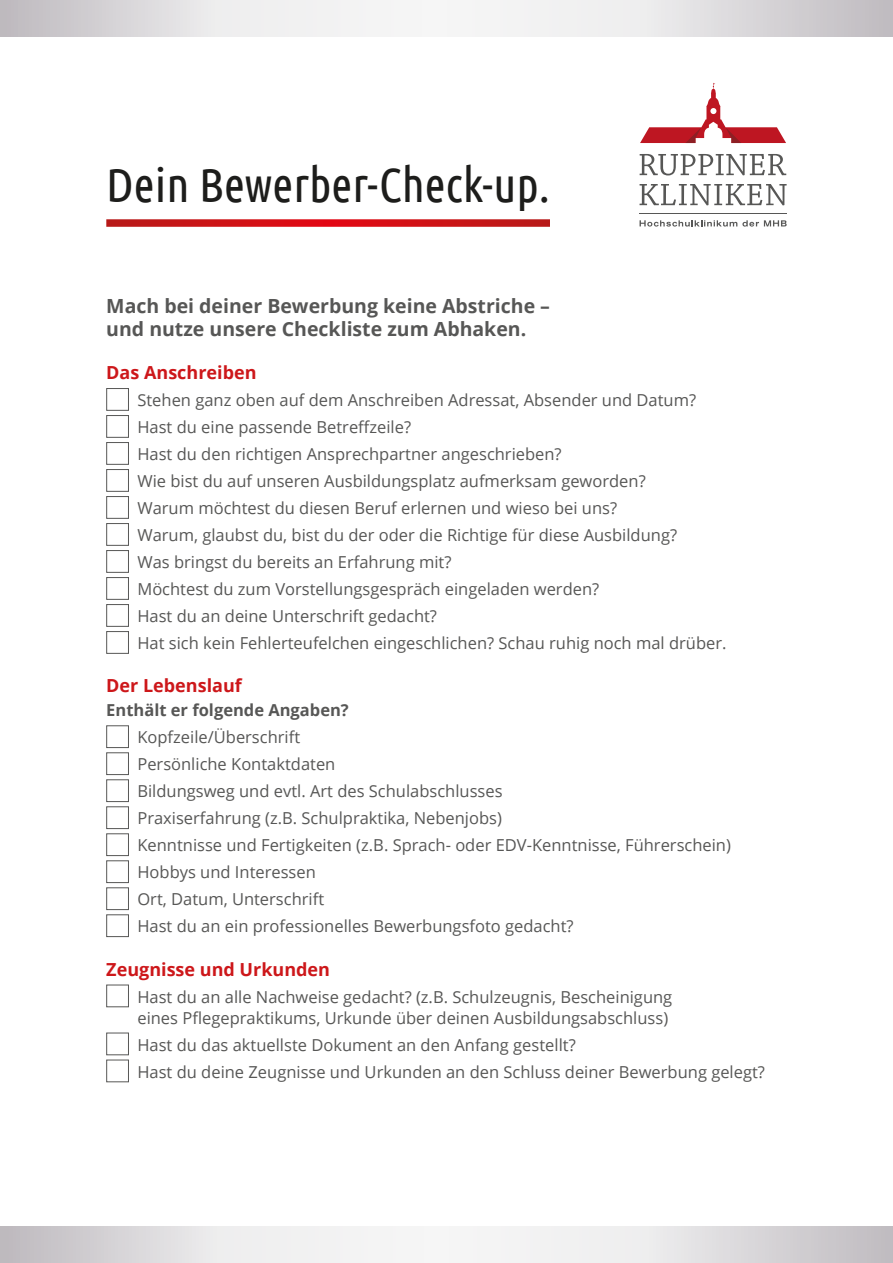
<style>
.page{position:relative;width:893px;height:1263px;background:#fff}
.page>*{position:absolute;margin:0;border:0;box-sizing:border-box;transform-origin:0 0}
.t1{font:48px "Ubuntu Condensed";color:#1d1d1b}
.t2{font:700 19.5px/23.4px "Open Sans";color:#575756}
.t3{font:700 18px "Open Sans";color:#cd171a}
.t4{font:16.5px/27px "Open Sans";color:#575756}
.t5{font:700 16.5px "Open Sans";color:#575756}
</style>
<div class="page">
<div style="left:106px;top:388px;width:23px;height:23px;border:1px solid #575756"></div>
<div style="left:106px;top:415px;width:23px;height:23px;border:1px solid #575756"></div>
<div style="left:106px;top:442px;width:23px;height:23px;border:1px solid #575756"></div>
<div style="left:106px;top:469px;width:23px;height:23px;border:1px solid #575756"></div>
<div style="left:106px;top:496px;width:23px;height:23px;border:1px solid #575756"></div>
<div style="left:106px;top:523px;width:23px;height:23px;border:1px solid #575756"></div>
<div style="left:106px;top:550px;width:23px;height:23px;border:1px solid #575756"></div>
<div style="left:106px;top:577px;width:23px;height:23px;border:1px solid #575756"></div>
<div style="left:106px;top:604px;width:23px;height:23px;border:1px solid #575756"></div>
<div style="left:106px;top:631px;width:23px;height:23px;border:1px solid #575756"></div>
<div style="left:106px;top:725px;width:23px;height:23px;border:1px solid #575756"></div>
<div style="left:106px;top:752px;width:23px;height:23px;border:1px solid #575756"></div>
<div style="left:106px;top:779px;width:23px;height:23px;border:1px solid #575756"></div>
<div style="left:106px;top:806px;width:23px;height:23px;border:1px solid #575756"></div>
<div style="left:106px;top:833px;width:23px;height:23px;border:1px solid #575756"></div>
<div style="left:106px;top:860px;width:23px;height:23px;border:1px solid #575756"></div>
<div style="left:106px;top:887px;width:23px;height:23px;border:1px solid #575756"></div>
<div style="left:106px;top:914px;width:23px;height:23px;border:1px solid #575756"></div>
<div style="left:106px;top:985px;width:23px;height:22px;border:1px solid #575756"></div>
<div style="left:106px;top:1033px;width:23px;height:22px;border:1px solid #575756"></div>
<div style="left:106px;top:1060px;width:23px;height:22px;border:1px solid #575756"></div>
<svg style="left:0;top:0;width:893px;height:36px"></svg>
<svg style="left:0;top:1227px;width:893px;height:36px"></svg>
<svg style="left:106px;top:219px;width:444px;height:8px;background:#cf2024"></svg>
<hr style="left:640px;top:213px;width:147px;height:1px;background:#575756">
<svg style="left:640px;top:83px;width:146px;height:60px"></svg>
<svg style="left:640px;top:154px;width:146px;height:21px"></svg>
<svg style="left:639px;top:184px;width:148px;height:21px"></svg>
<svg style="left:639px;top:220px;width:148px;height:7px"></svg>
<h1 class="t1" style="left:106px;top:155px;width:445px">Dein Bewerber-Check-up.</h1>
<p class="t2" style="left:106px;top:293px;width:445px">Mach bei deiner Bewerbung keine Abstriche – und nutze unsere Checkliste zum Abhaken.</p>
<p class="t3" style="left:106px;top:360px;width:152px">Das Anschreiben</p>
<p class="t4" style="left:137px;top:386px;width:591px">Stehen ganz oben auf dem Anschreiben Adressat, Absender und Datum?<br>Hast du eine passende Betreffzeile?<br>Hast du den richtigen Ansprechpartner angeschrieben?<br>Wie bist du auf unseren Ausbildungsplatz aufmerksam geworden?<br>Warum möchtest du diesen Beruf erlernen und wieso bei uns?<br>Warum, glaubst du, bist du der oder die Richtige für diese Ausbildung?<br>Was bringst du bereits an Erfahrung mit?<br>Möchtest du zum Vorstellungsgespräch eingeladen werden?<br>Hast du an deine Unterschrift gedacht?<br>Hat sich kein Fehlerteufelchen eingeschlichen? Schau ruhig noch mal drüber.</p>
<p class="t3" style="left:106px;top:673px;width:137px">Der Lebenslauf</p>
<p class="t5" style="left:106px;top:699px;width:244px">Enthält er folgende Angaben?</p>
<p class="t4" style="left:137px;top:723px;width:595px">Kopfzeile/Überschrift<br>Persönliche Kontaktdaten<br>Bildungsweg und evtl. Art des Schulabschlusses<br>Praxiserfahrung (z.B. Schulpraktika, Nebenjobs)<br>Kenntnisse und Fertigkeiten (z.B. Sprach- oder EDV-Kenntnisse, Führerschein)<br>Hobbys und Interessen<br>Ort, Datum, Unterschrift<br>Hast du an ein professionelles Bewerbungsfoto gedacht?</p>
<p class="t3" style="left:106px;top:956px;width:225px">Zeugnisse und Urkunden</p>
<p class="t4" style="left:137px;top:986px;width:536px;line-height:21px">Hast du an alle Nachweise gedacht? (z.B. Schulzeugnis, Bescheinigung eines Pflegepraktikums, Urkunde über deinen Ausbildungsabschluss)</p>
<p class="t4" style="left:137px;top:1031px;width:629px">Hast du das aktuellste Dokument an den Anfang gestellt?<br>Hast du deine Zeugnisse und Urkunden an den Schluss deiner Bewerbung gelegt?</p>
</div>
